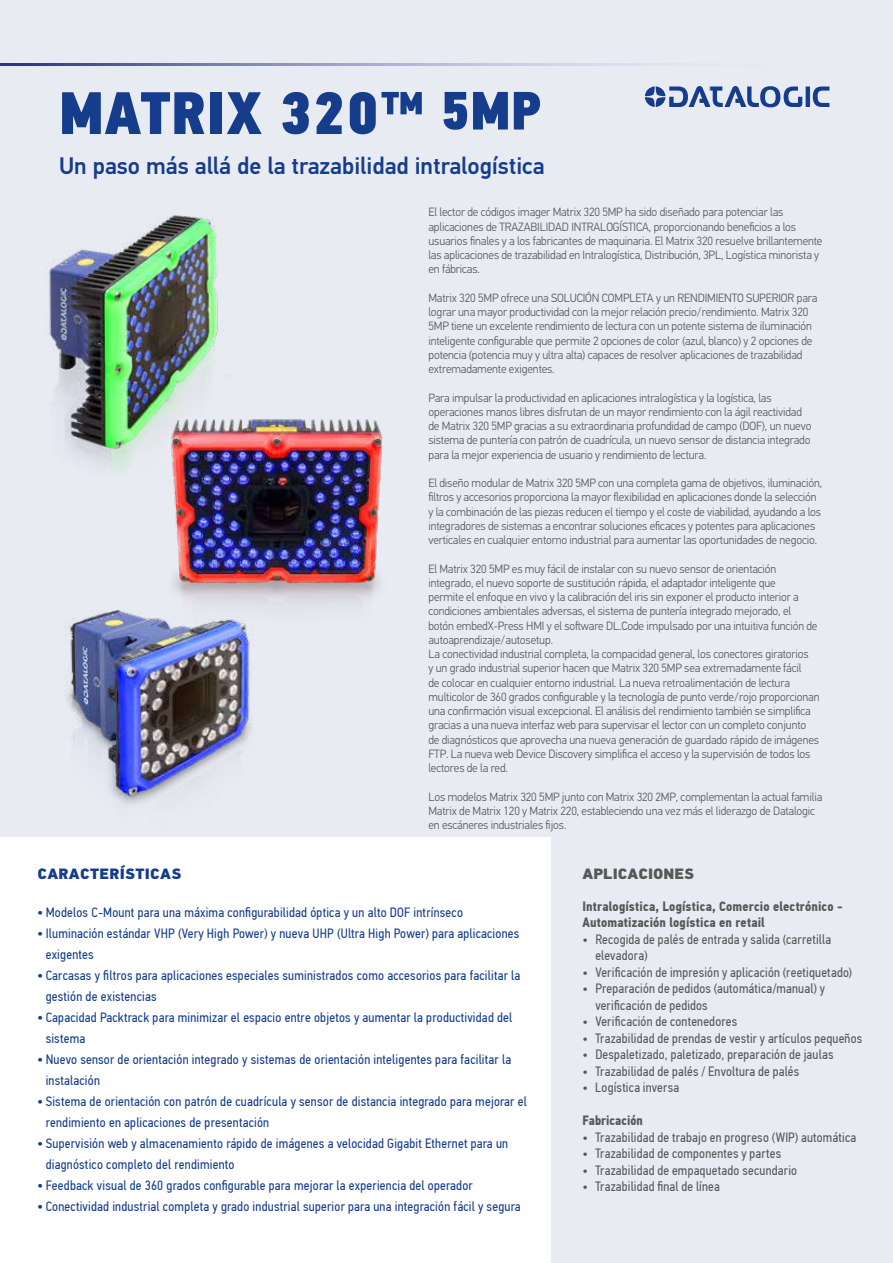
<style>
.page{position:relative;width:893px;height:1263px;background:#e8ebf2}
.page>*{position:absolute;margin:0;border:0;box-sizing:border-box;transform-origin:0 0}
.t1{font:60px "PF Din Text Cond Pro X Black";letter-spacing:.01em;color:#153d8c}
.t2{font:500 24px "PF Din Text Pro";color:#153d8c}
.t3{font:900 15px "PF Din Text Pro";letter-spacing:.02em;color:#153d8c}
.t4{font:900 15px "PF Din Text Pro";color:#575756}
.t5{font:13.5px/21px "PF Din Text Cond Pro";letter-spacing:.015em;color:#153d8c}
.t6{font:13.5px/16.5px "PF Din Text Cond Pro";letter-spacing:.015em;color:#575756}
.t7{font:700 13.5px/16.5px "PF Din Text Cond Pro";letter-spacing:.01em;color:#575756}
.t8{font:300 12px/14.2px "PF Din Text Pro";letter-spacing:-.01em;color:#575756;scale:.96 1}
.s1{font-size:54px}
.s2{font-size:15px}
</style>
<div class="page">
<svg style="left:0;top:64px;width:645px;height:1px"></svg>
<svg style="left:645px;top:86px;width:184px;height:21px"></svg>
<div style="left:0;top:838px;width:551px;height:425px;background:#fff"></div>
<img style="left:49px;top:215px;width:169px;height:259px">
<img style="left:21px;top:610px;width:279px;height:228px">
<img style="left:153px;top:373px;width:230px;height:252px">
<h1 class="t1" style="left:59px;top:75px;width:484px">MATRIX 320<span class="s1">™ 5MP</span></h1>
<h2 class="t2" style="left:59px;top:151px;width:487px">Un paso más allá de la trazabilidad intralogística</h2>
<p class="t8" style="left:428px;top:205px;width:412px">El lector de códigos imager Matrix 320 5MP ha sido diseñado para potenciar las aplicaciones de TRAZABILIDAD INTRALOGÍSTICA, proporcionando beneficios a los usuarios finales y a los fabricantes de maquinaria. El Matrix 320 resuelve brillantemente las aplicaciones de trazabilidad en Intralogística, Distribución, 3PL, Logística minorista y en fábricas.</p>
<p class="t8" style="left:428px;top:291px;width:407px">Matrix 320 5MP ofrece una SOLUCIÓN COMPLETA y un RENDIMIENTO SUPERIOR para lograr una mayor productividad con la mejor relación precio/rendimiento. Matrix 320<br>5MP tiene un excelente rendimiento de lectura con un potente sistema de iluminación inteligente configurable que permite 2 opciones de color (azul, blanco) y 2 opciones de potencia (potencia muy y ultra alta) capaces de resolver aplicaciones de trazabilidad extremadamente exigentes.</p>
<p class="t8" style="left:428px;top:390px;width:400px">Para impulsar la productividad en aplicaciones intralogística y la logística, las operaciones manos libres disfrutan de un mayor rendimiento con la ágil reactividad de Matrix 320 5MP gracias a su extraordinaria profundidad de campo (DOF), un nuevo sistema de puntería con patrón de cuadrícula, un nuevo sensor de distancia integrado para la mejor experiencia de usuario y rendimiento de lectura.</p>
<p class="t8" style="left:428px;top:476px;width:412px">El diseño modular de Matrix 320 5MP con una completa gama de objetivos, iluminación, filtros y accesorios proporciona la mayor flexibilidad en aplicaciones donde la selección y la combinación de las piezas reducen el tiempo y el coste de viabilidad, ayudando a los integradores de sistemas a encontrar soluciones eficaces y potentes para aplicaciones verticales en cualquier entorno industrial para aumentar las oportunidades de negocio.</p>
<p class="t8" style="left:428px;top:561px;width:409px">El Matrix 320 5MP es muy fácil de instalar con su nuevo sensor de orientación integrado, el nuevo soporte de sustitución rápida, el adaptador inteligente que<br>permite el enfoque en vivo y la calibración del iris sin exponer el producto interior a condiciones ambientales adversas, el sistema de puntería integrado mejorado, el botón embedX-Press HMI y el software DL.Code impulsado por una intuitiva función de autoaprendizaje/autosetup.<br>La conectividad industrial completa, la compacidad general, los conectores giratorios<br>y un grado industrial superior hacen que Matrix 320 5MP sea extremadamente fácil<br>de colocar en cualquier entorno industrial. La nueva retroalimentación de lectura multicolor de 360 grados configurable y la tecnología de punto verde/rojo proporcionan una confirmación visual excepcional. El análisis del rendimiento también se simplifica gracias a una nueva interfaz web para supervisar el lector con un completo conjunto de diagnósticos que aprovecha una nueva generación de guardado rápido de imágenes FTP. La nueva web Device Discovery simplifica el acceso y la supervisión de todos los lectores de la red.</p>
<p class="t8" style="left:428px;top:789px;width:412px">Los modelos Matrix 320 5MP junto con Matrix 320 2MP, complementan la actual familia<br>Matrix de Matrix 120 y Matrix 220, estableciendo una vez más el liderazgo de Datalogic en escáneres industriales fijos.</p>
<p class="t3" style="left:37px;top:865px;width:146px">CARACTERÍSTICAS</p>
<p class="t5" style="left:37px;top:902px;width:427px"><span class="s2">•</span> Modelos C-Mount para una máxima configurabilidad óptica y un alto DOF intrínseco</p>
<p class="t5" style="left:46px;top:923px;width:475px;text-indent:-9px"><span class="s2">•</span> Iluminación estándar VHP (Very High Power) y nueva UHP (Ultra High Power) para aplicaciones exigentes</p>
<p class="t5" style="left:46px;top:965px;width:476px;text-indent:-9px"><span class="s2">•</span> Carcasas y filtros para aplicaciones especiales suministrados como accesorios para facilitar la gestión de existencias</p>
<p class="t5" style="left:46px;top:1007px;width:468px;text-indent:-9px"><span class="s2">•</span> Capacidad Packtrack para minimizar el espacio entre objetos y aumentar la productividad del sistema</p>
<p class="t5" style="left:46px;top:1049px;width:467px;text-indent:-9px"><span class="s2">•</span> Nuevo sensor de orientación integrado y sistemas de orientación inteligentes para facilitar la instalación</p>
<p class="t5" style="left:46px;top:1091px;width:483px;text-indent:-9px"><span class="s2">•</span> Sistema de orientación con patrón de cuadrícula y sensor de distancia integrado para mejorar el rendimiento en aplicaciones de presentación</p>
<p class="t5" style="left:46px;top:1133px;width:464px;text-indent:-9px"><span class="s2">•</span> Supervisión web y almacenamiento rápido de imágenes a velocidad Gigabit Ethernet para un diagnóstico completo del rendimiento</p>
<p class="t5" style="left:37px;top:1175px;width:437px"><span class="s2">•</span> Feedback visual de 360 grados configurable para mejorar la experiencia del operador</p>
<p class="t5" style="left:37px;top:1196px;width:485px"><span class="s2">•</span> Conectividad industrial completa y grado industrial superior para una integración fácil y segura</p>
<p class="t4" style="left:583px;top:865px;width:113px">APLICACIONES</p>
<p class="t7" style="left:583px;top:898px;width:262px">Intralogística, Logística, Comercio electrónico -<br>Automatización logística en retail</p>
<p class="t6" style="left:595px;top:931px;width:237px;text-indent:-13px">• Recogida de palés de entrada y salida (carretilla elevadora)</p>
<p class="t6" style="left:583px;top:964px;width:271px">• Verificación de impresión y aplicación (reetiquetado)</p>
<p class="t6" style="left:595px;top:980px;width:231px;text-indent:-13px">• Preparación de pedidos (automática/manual) y verificación de pedidos</p>
<p class="t6" style="left:583px;top:1013px;width:156px">• Verificación de contenedores</p>
<p class="t6" style="left:583px;top:1030px;width:281px">• Trazabilidad de prendas de vestir y artículos pequeños</p>
<p class="t6" style="left:583px;top:1046px;width:253px">• Despaletizado, paletizado, preparación de jaulas</p>
<p class="t6" style="left:583px;top:1063px;width:218px">• Trazabilidad de palés / Envoltura de palés</p>
<p class="t6" style="left:583px;top:1079px;width:98px">• Logística inversa</p>
<p class="t7" style="left:583px;top:1113px;width:62px">Fabricación</p>
<p class="t6" style="left:583px;top:1129px;width:275px">• Trazabilidad de trabajo en progreso (WIP) automática</p>
<p class="t6" style="left:583px;top:1145px;width:200px">• Trazabilidad de componentes y partes</p>
<p class="t6" style="left:583px;top:1162px;width:216px">• Trazabilidad de empaquetado secundario</p>
<p class="t6" style="left:583px;top:1178px;width:139px">• Trazabilidad final de línea</p>
</div>
